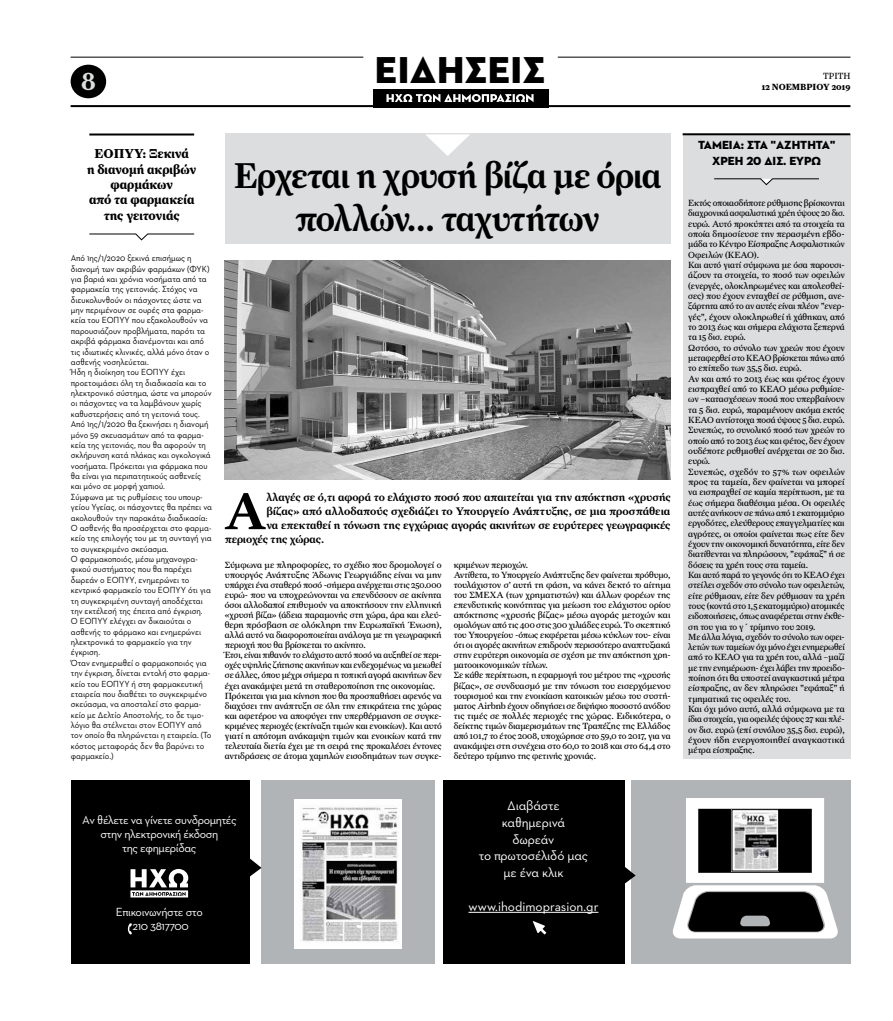
<style>
.page{position:relative;width:893px;height:1021px;background:#fff}
.page>*{position:absolute;margin:0;border:0;box-sizing:border-box;transform-origin:0 0}
.t1{font:51.7px "Farnham Text GR Semi";color:#000}
.t2{font:38.1px "Neutraface Two Disp Greek Titl";color:#000}
.t3{font:36px/43.2px "Farnham Text GR Semi";letter-spacing:-.035em;color:#000;text-align:center;scale:.95 1}
.t4{font:25.9px "Farnham Text GR Semi";color:#dcddde}
.t5{font:13.4px/16.7px "Neutraface Two Text Greek";letter-spacing:-.01em;color:#fff;text-align:center}
.t6{font:700 13px/15.4px "Farnham Text GR";letter-spacing:-.005em;color:#000;text-align:center;scale:.95 1}
.t7{font:12px/14.4px "Neutraface Two Text Greek";letter-spacing:-.03em;color:#fff;text-align:center}
.t8{font:12px "Neutraface Two Disp Greek Titl";color:#000}
.t9{font:11px "Farnham Text GR Semi";letter-spacing:-.01em;color:#000}
.t10{font:9px/10.3px "Farnham Text GR";letter-spacing:-.01em;color:#000}
.t11{font:9px/10.4px "Neutraface Two Text Greek";letter-spacing:-.005em;color:#000;scale:.95 1}
.t12{font:700 9px "Farnham Text GR";color:#000;scale:.95 1}
.t13{font:9px "Farnham Text GR";letter-spacing:-.01em;color:#000;scale:.95 1}
</style>
<div class="page">
<hr style="left:558px;top:57px;width:292px;height:1px;background:#000">
<hr style="left:71px;top:105px;width:779px;height:2px;background:#000">
<hr style="left:71px;top:57px;width:292px;height:1px;background:#000">
<div style="left:373px;top:89px;width:176px;height:18px;background:#000"></div>
<svg style="left:386px;top:94px;width:148px;height:8px"></svg>
<div style="left:71px;top:65px;width:35px;height:33px;background:#000;border-radius:50%"></div>
<div style="left:631px;top:780px;width:219px;height:183px;background:#b1b4b6"></div>
<div style="left:262px;top:780px;width:173px;height:183px;background:#b1b4b6"></div>
<div style="left:443px;top:780px;width:181px;height:183px;background:#000"></div>
<div style="left:71px;top:780px;width:179px;height:183px;background:#000"></div>
<hr style="left:468px;top:912px;width:130px;height:1px;background:#fff">
<img style="left:295px;top:799px;width:106px;height:149px">
<svg style="left:672px;top:798px;width:166px;height:140px"></svg>
<img style="left:734px;top:811px;width:43px;height:58px">
<div style="left:732px;top:809px;width:47px;height:62px;border:1px solid #000"></div>
<svg style="left:533px;top:921px;width:13px;height:13px"></svg>
<svg style="left:130px;top:869px;width:58px;height:28px"></svg>
<svg style="left:127px;top:923px;width:5px;height:11px"></svg>
<svg style="left:250px;top:853px;width:12px;height:28px"></svg>
<svg style="left:624px;top:860px;width:12px;height:29px"></svg>
<hr style="left:89px;top:133px;width:105px;height:2px;background:#000">
<svg style="left:89px;top:233px;width:106px;height:8px"></svg>
<div style="left:225px;top:133px;width:446px;height:111px;background:#dcddde"></div>
<svg style="left:425px;top:134px;width:45px;height:22px"></svg>
<div style="left:683px;top:134px;width:167px;height:625px;background:#dcddde"></div>
<svg style="left:714px;top:178px;width:105px;height:8px"></svg>
<hr style="left:683px;top:133px;width:167px;height:2px;background:#000">
<img style="left:225px;top:261px;width:446px;height:219px">
<h3 class="t4" style="left:81px;top:66px;width:16px">8</h3>
<h2 class="t2" style="left:375px;top:46px;width:172px">ΕΙΔΗΣΕΙΣ</h2>
<p class="t13" style="left:823px;top:71px;width:30px">ΤΡΙΤΗ</p>
<p class="t12" style="left:762px;top:82px;width:95px">12 ΝΟΕΜΒΡΙΟΥ 2019</p>
<h3 class="t6" style="left:87px;top:147px;width:116px">ΕΟΠΥΥ: Ξεκινά<br>η διανομή ακριβών φαρμάκων<br>από τα φαρμακεία της γειτονιάς</h3>
<p class="t11" style="left:71px;top:253px;width:150px">Από 1ης/1/2020 ξεκινά επισήμως η διανομή των ακριβών φαρμάκων (ΦΥΚ) για βαριά και χρόνια νοσήματα από τα φαρμακεία της γειτονιάς. Στόχος να διευκολυνθούν οι πάσχοντες ώστε να μην περιμένουν σε ουρές στα φαρμα&shy;κεία του ΕΟΠΥΥ που εξακολουθούν να παρουσιάζουν προβλήματα, παρότι τα ακριβά φάρμακα διανέμονται και από τις ιδιωτικές κλινικές, αλλά μόνο όταν ο ασθενής νοσηλεύεται.<br>Ήδη η διοίκηση του ΕΟΠΥΥ έχει προετοιμάσει όλη τη διαδικασία και το ηλεκτρονικό σύστημα, ώστε να μπορούν οι πάσχοντες να τα λαμβάνουν χωρίς καθυστερήσεις από τη γειτονιά τους.<br>Από 1ης/1/2020 θα ξεκινήσει η διανομή μόνο 59 σκευασμάτων από τα φαρμα&shy;κεία της γειτονιάς, που θα αφορούν τη σκλήρυνση κατά πλάκας και ογκολογικά νοσήματα. Πρόκειται για φάρμακα που θα είναι για περιπατητικούς ασθενείς και μόνο σε μορφή χαπιού.<br>Σύμφωνα με τις ρυθμίσεις του υπουρ&shy;γείου Υγείας, οι πάσχοντες θα πρέπει να ακολουθούν την παρακάτω διαδικασία:<br>O ασθενής θα προσέρχεται στο φαρμα&shy;κείο της επιλογής του με τη συνταγή για το συγκεκριμένο σκεύασμα.<br>Ο φαρμακοποιός, μέσω μηχανογρα&shy;φικού συστήματος που θα παρέχει δωρεάν ο ΕΟΠΥΥ, ενημερώνει το κεντρικό φαρμακείο του ΕΟΠΥΥ ότι για τη συγκεκριμένη συνταγή αποδέχεται την εκτέλεσή της έπειτα από έγκριση.<br>Ο ΕΟΠΥΥ ελέγχει αν δικαιούται ο ασθενής το φάρμακο και ενημερώνει ηλεκτρονικά το φαρμακείο για την έγκριση.<br>Όταν ενημερωθεί ο φαρμακοποιός για την έγκριση, δίνεται εντολή στο φαρμα&shy;κείο του ΕΟΠΥΥ ή στη φαρμακευτική εταιρεία που διαθέτει το συγκεκριμένο σκεύασμα, να αποσταλεί στο φαρμα&shy;κείο με Δελτίο Αποστολής, το δε τιμο&shy;λόγιο θα στέλνεται στον ΕΟΠΥΥ από τον οποίο θα πληρώνεται η εταιρεία. (Το κόστος μεταφοράς δεν θα βαρύνει το φαρμακείο.)</p>
<h3 class="t3" style="left:234px;top:154px;width:452px">Ερχεται η χρυσή βίζα με όρια πολλών… ταχυτήτων</h3>
<h1 class="t1" style="left:224px;top:481px;width:44px">Α</h1>
<p class="t9" style="left:266px;top:491px;width:406px">λλαγές σε ό,τι αφορά το ελάχιστο ποσό που απαιτείται για την απόκτηση «χρυσής</p>
<p class="t9" style="left:266px;top:505px;width:406px">βίζας» από αλλοδαπούς σχεδιάζει το Υπουργείο Ανάπτυξης, σε μια προσπάθεια</p>
<p class="t9" style="left:266px;top:519px;width:406px">να επεκταθεί η τόνωση της εγχώριας αγοράς ακινήτων σε ευρύτερες γεωγραφικές</p>
<p class="t9" style="left:225px;top:533px;width:101px">περιοχές της χώρας.</p>
<p class="t10" style="left:225px;top:559px;width:218px">Σύμφωνα με πληροφορίες, το σχέδιο που δρομολογεί ο υπουργός Ανάπτυξης Άδωνις Γεωργιάδης είναι να μην υπάρχει ένα σταθερό ποσό -σήμερα ανέρχεται στις 250.000 ευρώ- που να υποχρεώνονται να επενδύσουν σε ακίνητα όσοι αλλοδαποί επιθυμούν να αποκτήσουν την ελληνική «χρυσή βίζα» (άδεια παραμονής στη χώρα, άρα και ελεύ&shy;θερη πρόσβαση σε ολόκληρη την Ευρωπαϊκή Ένωση), αλλά αυτό να διαφοροποιείται ανάλογα με τη γεωγραφική περιοχή που θα βρίσκεται το ακίνητο.<br>Έτσι, είναι πιθανόν το ελάχιστο αυτό ποσό να αυξηθεί σε περι&shy;οχές υψηλής ζήτησης ακινήτων και ενδεχομένως να μειωθεί σε άλλες, όπου μέχρι σήμερα η τοπική αγορά ακινήτων δεν έχει ανακάμψει μετά τη σταθεροποίηση της οικονομίας.<br>Πρόκειται για μια κίνηση που θα προσπαθήσει αφενός να διαχύσει την ανάπτυξη σε όλη την επικράτεια της χώρας και αφετέρου να αποφύγει την υπερθέρμανση σε συγκε&shy;κριμένες περιοχές (εκτίναξη τιμών και ενοικίων). Και αυτό γιατί η απότομη ανάκαμψη τιμών και ενοικίων κατά την τελευταία διετία έχει με τη σειρά της προκαλέσει έντονες αντιδράσεις σε άτομα χαμηλών εισοδημάτων των συγκε-</p>
<p class="t10" style="left:454px;top:559px;width:219px">κριμένων περιοχών.<br>Αντίθετα, το Υπουργείο Ανάπτυξης δεν φαίνεται πρόθυμο, τουλάχιστον σ’ αυτή τη φάση, να κάνει δεκτό το αίτημα του ΣΜΕΧΑ (των χρηματιστών) και άλλων φορέων της επενδυτικής κοινότητας για μείωση του ελάχιστου ορίου απόκτησης «χρυσής βίζας» μέσω αγοράς μετοχών και ομολόγων από τις 400 στις 300 χιλιάδες ευρώ. Το σκεπτικό του Υπουργείου -όπως εκφέρεται μέσω κύκλων του- είναι ότι οι αγορές ακινήτων επιδρούν περισσότερο αναπτυξιακά στην ευρύτερη οικονομία σε σχέση με την απόκτηση χρη&shy;ματοοικονομικών τίτλων.<br>Σε κάθε περίπτωση, η εφαρμογή του μέτρου της «χρυσής βίζας», σε συνδυασμό με την τόνωση του εισερχόμενου τουρισμού και την ενοικίαση κατοικιών μέσω του συστή&shy;ματος Airbnb έχουν οδηγήσει σε διψήφιο ποσοστό ανόδου τις τιμές σε πολλές περιοχές της χώρας. Ειδικότερα, ο δείκτης τιμών διαμερισμάτων της Τραπέζης της Ελλάδος από 101,7 το έτος 2008, υποχώρησε στο 59,0 το 2017, για να ανακάμψει στη συνέχεια στο 60,0 το 2018 και στο 64,4 στο δεύτερο τρίμηνο της φετινής χρονιάς.</p>
<h3 class="t7" style="left:82px;top:812px;width:156px">Aν θέλετε να γίνετε συνδρομητές στην ηλεκτρονική έκδοση<br>της εφημερίδας</h3>
<h3 class="t7" style="left:116px;top:904px;width:88px">Επικοινωνήστε στο<br>210 3817700</h3>
<h3 class="t5" style="left:479px;top:797px;width:111px">Διαβάστε καθημερινά<br>δωρεάν<br>το πρωτοσέλιδό μας με ένα κλικ</h3>
<h3 class="t5" style="left:468px;top:897px;width:131px">www.ihodimoprasion.gr</h3>
<h3 class="t8" style="left:698px;top:138px;width:111px">Ταμεία: Στα "αζήτητα</h3>
<h3 class="t8" style="left:830px;top:138px;width:7px">"</h3>
<h3 class="t8" style="left:712px;top:153px;width:110px">χρέη 20 δισ. ευρώ</h3>
<p class="t10" style="left:688px;top:198px;width:158px">Εκτός οποιασδήποτε ρύθμισης βρίσκονται διαχρονικά ασφαλιστικά χρέη ύψους 20 δισ. ευρώ. Αυτό προκύπτει από τα στοιχεία τα οποία δημοσίευσε την περασμένη εβδο&shy;μάδα το Κέντρο Είσπραξης Ασφαλιστικών Οφειλών (ΚΕΑΟ).<br>Και αυτό γιατί σύμφωνα με όσα παρουσι&shy;άζουν τα στοιχεία, το ποσό των οφειλών (ενεργές, ολοκληρωμένες και απολεσθεί&shy;σες) που έχουν ενταχθεί σε ρύθμιση, ανε&shy;ξάρτητα από το αν αυτές είναι πλέον "ενερ&shy;γές", έχουν ολοκληρωθεί ή χάθηκαν, από το 2013 έως και σήμερα ελάχιστα ξεπερνά τα 15 δισ. ευρώ.<br>Ωστόσο, το σύνολο των χρεών που έχουν μεταφερθεί στο ΚΕΑΟ βρίσκεται πάνω από το επίπεδο των 35,5 δισ. ευρώ.<br>Αν και από το 2013 έως και φέτος έχουν εισπραχθεί από το ΚΕΑΟ μέσω ρυθμίσε&shy;ων –κατασχέσεων ποσά που υπερβαίνουν τα 5 δισ. ευρώ, παραμένουν ακόμα εκτός ΚΕΑΟ αντίστοιχα ποσά ύψους 5 δισ. ευρώ.<br>Συνεπώς, το συνολικό ποσό των χρεών το οποίο από το 2013 έως και φέτος, δεν έχουν ουδέποτε ρυθμισθεί ανέρχεται σε 20 δισ. ευρώ.<br>Συνεπώς, σχεδόν το 57% των οφειλών προς τα ταμεία, δεν φαίνεται να μπορεί να εισπραχθεί σε καμία περίπτωση, με τα έως σήμερα διαθέσιμα μέσα. Οι οφειλές αυτές ανήκουν σε πάνω από 1 εκατομμύριο εργοδότες, ελεύθερους επαγγελματίες και αγρότες, οι οποίοι φαίνεται πως είτε δεν έχουν την οικονομική δυνατότητα, είτε δεν διατίθενται να πληρώσουν, "εφάπαξ" ή σε δόσεις τα χρέη τους στα ταμεία.<br>Και αυτό παρά το γεγονός ότι το ΚΕΑΟ έχει στείλει σχεδόν στο σύνολο των οφειλετών, είτε ρύθμισαν, είτε δεν ρύθμισαν τα χρέη τους (κοντά στο 1,5 εκατομμύριο) ατομικές ειδοποιήσεις, όπως αναφέρεται στην έκθε&shy;ση του για το γ΄ τρίμηνο του 2019.<br>Με άλλα λόγια, σχεδόν το σύνολο των οφει&shy;λετών των ταμείων όχι μόνο έχει ενημερωθεί από το ΚΕΑΟ για τα χρέη του, αλλά –μαζί με την ενημέρωση- έχει λάβει την προειδο&shy;ποίηση ότι θα υποστεί αναγκαστικά μέτρα είσπραξης, αν δεν πληρώσει "εφάπαξ" ή τμηματικά τις οφειλές του.<br>Και όχι μόνο αυτό, αλλά σύμφωνα με τα ίδια στοιχεία, για οφειλές ύψους 27 και πλέ&shy;ον δισ. ευρώ (επί συνόλου 35,5 δισ. ευρώ), έχουν ήδη ενεργοποιηθεί αναγκαστικά μέτρα είσπραξης.</p>
</div>
